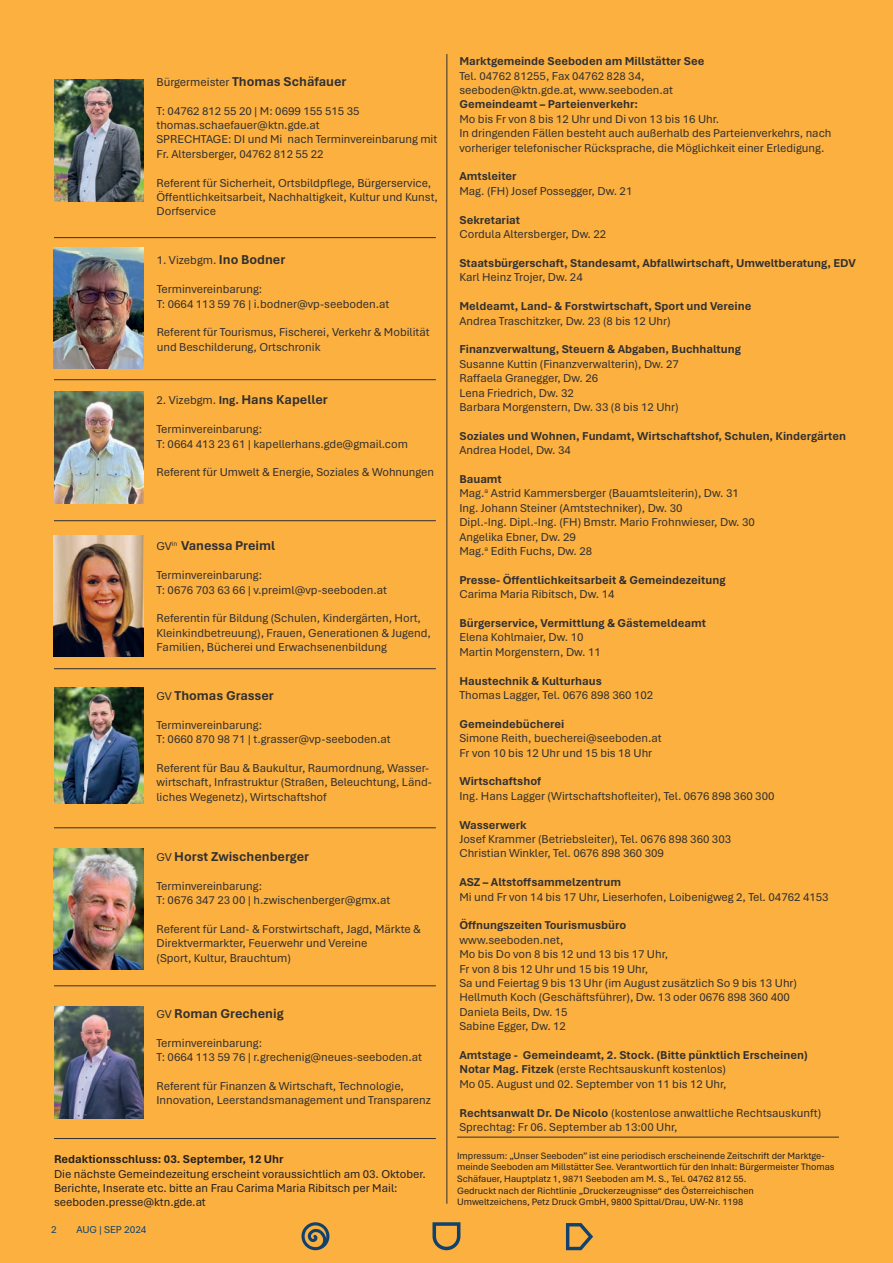
<style>
.page{position:relative;width:893px;height:1263px;background:#fbb03f}
.page>*{position:absolute;margin:0;border:0;box-sizing:border-box;transform-origin:0 0}
.t1{font:700 13.5px "Aptos";color:#312f30}
.t2{font:12px/14.4px "Aptos";color:#312f30}
.t3{font:700 12px/14.4px "Aptos";color:#312f30}
.t4{font:12px/14.4px "Aptos";color:#231f20}
.t5{font:700 12px "Aptos";color:#231f20}
.t6{font:10.5px "Aptos";color:#10426d}
.t7{font:9.75px/11.7px "Aptos";color:#231f20}
.s1{font-weight:400;font-size:12px}
.s2{font-weight:700;font-size:13.5px}
.s3{font-size:12px}
.s4{font-weight:700}
.s5{font-weight:400}
</style>
<div class="page">
<hr style="left:54px;top:379px;width:382px;height:1px;background:#312f30">
<hr style="left:54px;top:668px;width:382px;height:1px;background:#312f30">
<hr style="left:54px;top:985px;width:382px;height:1px;background:#312f30">
<hr style="left:54px;top:520px;width:382px;height:1px;background:#312f30">
<hr style="left:54px;top:827px;width:382px;height:1px;background:#312f30">
<hr style="left:54px;top:1138px;width:382px;height:1px;background:#312f30">
<hr style="left:457px;top:1137px;width:382px;height:1px;background:#312f30">
<hr style="left:54px;top:237px;width:382px;height:1px;background:#312f30">
<img style="left:54px;top:80px;width:90px;height:122px">
<hr style="left:446px;top:54px;width:1px;height:1150px;background:#312f30">
<img style="left:54px;top:391px;width:90px;height:112px">
<img style="left:54px;top:688px;width:90px;height:115px">
<img style="left:54px;top:1006px;width:90px;height:112px">
<img style="left:54px;top:849px;width:90px;height:120px">
<img style="left:54px;top:247px;width:90px;height:121px">
<img style="left:54px;top:535px;width:90px;height:121px">
<svg style="left:432px;top:1222px;width:28px;height:28px"></svg>
<svg style="left:566px;top:1223px;width:27px;height:27px"></svg>
<svg style="left:301px;top:1222px;width:28px;height:28px"></svg>
<p class="t1" style="left:156px;top:72px;width:192px"><span class="s1">Bürgermeister</span> Thomas Schäfauer</p>
<p class="t2" style="left:156px;top:103px;width:282px">T: 04762 812 55 20 | M: 0699 155 515 35 thomas.schaefauer@ktn.gde.at<br>SPRECHTAGE: DI und Mi nach Terminvereinbarung mit Fr. Altersberger, 04762 812 55 22</p>
<p class="t2" style="left:156px;top:175px;width:283px">Referent für Sicherheit, Ortsbildpflege, Bürgerservice,<br>Öffentlichkeitsarbeit, Nachhaltigkeit, Kultur und Kunst,<br>Dorfservice</p>
<p class="t2" style="left:157px;top:253px;width:130px">1. Vizebgm. <span class="s2">Ino Bodner</span></p>
<p class="t2" style="left:157px;top:282px;width:234px">Terminvereinbarung:<br>T: 0664 113 59 76 | i.bodner@vp-seeboden.at</p>
<p class="t2" style="left:157px;top:325px;width:274px">Referent für Tourismus, Fischerei, Verkehr &amp; Mobilität und Beschilderung, Ortschronik</p>
<p class="t1" style="left:156px;top:391px;width:173px"><span class="s1">2. Vizebgm.</span> <span class="s3">Ing.</span> Hans Kapeller</p>
<p class="t2" style="left:156px;top:422px;width:253px">Terminvereinbarung:<br>T: 0664 413 23 61 | kapellerhans.gde@gmail.com</p>
<p class="t2" style="left:156px;top:465px;width:279px">Referent für Umwelt &amp; Energie, Soziales &amp; Wohnungen</p>
<p class="t1" style="left:156px;top:537px;width:120px"><span class="s1">GV</span><sup>in</sup> Vanessa Preiml</p>
<p class="t2" style="left:156px;top:567px;width:232px">Terminvereinbarung:<br>T: 0676 703 63 66 | v.preiml@vp-seeboden.at</p>
<p class="t2" style="left:156px;top:611px;width:276px">Referentin für Bildung (Schulen, Kindergärten, Hort,<br>Kleinkindbetreuung), Frauen, Generationen &amp; Jugend,<br>Familien, Bücherei und Erwachsenenbildung</p>
<p class="t1" style="left:156px;top:686px;width:119px"><span class="s1">GV</span> Thomas Grasser</p>
<p class="t2" style="left:156px;top:717px;width:236px">Terminvereinbarung:<br>T: 0660 870 98 71 | t.grasser@vp-seeboden.at</p>
<p class="t2" style="left:156px;top:760px;width:277px">Referent für Bau &amp; Baukultur, Raumordnung, Wasser&shy;wirtschaft, Infrastruktur (Straßen, Beleuchtung, Länd&shy;liches Wegenetz), Wirtschaftshof</p>
<p class="t1" style="left:156px;top:847px;width:154px"><span class="s1">GV</span> Horst Zwischenberger</p>
<p class="t2" style="left:156px;top:878px;width:235px">Terminvereinbarung:<br>T: 0676 347 23 00 | h.zwischenberger@gmx.at</p>
<p class="t2" style="left:156px;top:921px;width:266px">Referent für Land- &amp; Forstwirtschaft, Jagd, Märkte &amp;<br>Direktvermarkter, Feuerwehr und Vereine<br>(Sport, Kultur, Brauchtum)</p>
<p class="t1" style="left:156px;top:1004px;width:129px"><span class="s1">GV</span> Roman Grechenig</p>
<p class="t2" style="left:156px;top:1035px;width:267px">Terminvereinbarung:<br>T: 0664 113 59 76 | r.grechenig@neues-seeboden.at</p>
<p class="t2" style="left:156px;top:1078px;width:276px">Referent für Finanzen &amp; Wirtschaft, Technologie,<br>Innovation, Leerstandsmanagement und Transparenz</p>
<p class="t5" style="left:54px;top:1151px;width:231px">Redaktionsschluss: 03. September, 12 Uhr</p>
<p class="t4" style="left:54px;top:1166px;width:373px">Die nächste Gemeindezeitung erscheint voraussichtlich am 03. Oktober.<br>Berichte, Inserate etc. bitte an Frau Carima Maria Ribitsch per Mail: seeboden.presse@ktn.gde.at</p>
<p class="t6" style="left:51px;top:1222px;width:7px">2</p>
<p class="t6" style="left:76px;top:1222px;width:72px">AUG | SEP 2024</p>
<p class="t3" style="left:459px;top:54px;width:247px">Marktgemeinde Seeboden am Millstätter See</p>
<p class="t2" style="left:459px;top:68px;width:215px">Tel. 04762 81255, Fax 04762 828 34, seeboden@ktn.gde.at, www.seeboden.at</p>
<p class="t3" style="left:459px;top:97px;width:180px">Gemeindeamt – Parteienverkehr:</p>
<p class="t2" style="left:459px;top:111px;width:374px">Mo bis Fr von 8 bis 12 Uhr und Di von 13 bis 16 Uhr.<br>In dringenden Fällen besteht auch außerhalb des Parteienverkehrs, nach vorheriger telefonischer Rücksprache, die Möglichkeit einer Erledigung.</p>
<p class="t3" style="left:459px;top:169px;width:59px">Amtsleiter</p>
<p class="t2" style="left:459px;top:183px;width:174px">Mag. (FH) Josef Possegger, Dw. 21</p>
<p class="t3" style="left:459px;top:212px;width:62px">Sekretariat</p>
<p class="t2" style="left:459px;top:226px;width:148px">Cordula Altersberger, Dw. 22</p>
<p class="t3" style="left:459px;top:255px;width:398px">Staatsbürgerschaft, Standesamt, Abfallwirtschaft, Umweltberatung, EDV</p>
<p class="t2" style="left:459px;top:270px;width:125px">Karl Heinz Trojer, Dw. 24</p>
<p class="t3" style="left:459px;top:298px;width:293px">Meldeamt, Land- &amp; Forstwirtschaft, Sport und Vereine</p>
<p class="t2" style="left:459px;top:313px;width:213px">Andrea Traschitzker, Dw. 23 (8 bis 12 Uhr)</p>
<p class="t3" style="left:459px;top:342px;width:283px">Finanzverwaltung, Steuern &amp; Abgaben, Buchhaltung</p>
<p class="t2" style="left:459px;top:356px;width:221px">Susanne Kuttin (Finanzverwalterin), Dw. 27<br>Raffaela Granegger, Dw. 26<br>Lena Friedrich, Dw. 32<br>Barbara Morgenstern, Dw. 33 (8 bis 12 Uhr)</p>
<p class="t3" style="left:459px;top:428px;width:388px">Soziales und Wohnen, Fundamt, Wirtschaftshof, Schulen, Kindergärten</p>
<p class="t2" style="left:459px;top:442px;width:113px">Andrea Hodel, Dw. 34</p>
<p class="t2" style="left:459px;top:471px;width:297px"><span class="s4">Bauamt<br></span>Mag.<sup>a</sup> Astrid Kammersberger (Bauamtsleiterin), Dw. 31<br>Ing. Johann Steiner (Amtstechniker), Dw. 30<br>Dipl.-Ing. Dipl.-Ing. (FH) Bmstr. Mario Frohnwieser, Dw. 30<br>Angelika Ebner, Dw. 29<br>Mag.<sup>a</sup> Edith Fuchs, Dw. 28</p>
<p class="t3" style="left:459px;top:572px;width:268px">Presse- Öffentlichkeitsarbeit &amp; Gemeindezeitung</p>
<p class="t2" style="left:459px;top:586px;width:157px">Carima Maria Ribitsch, Dw. 14</p>
<p class="t3" style="left:459px;top:615px;width:248px">Bürgerservice, Vermittlung &amp; Gästemeldeamt</p>
<p class="t2" style="left:459px;top:630px;width:143px">Elena Kohlmaier, Dw. 10<br>Martin Morgenstern, Dw. 11</p>
<p class="t3" style="left:459px;top:673px;width:144px">Haustechnik &amp; Kulturhaus</p>
<p class="t2" style="left:459px;top:687px;width:195px">Thomas Lagger, Tel. 0676 898 360 102</p>
<p class="t3" style="left:459px;top:716px;width:106px">Gemeindebücherei</p>
<p class="t2" style="left:459px;top:730px;width:204px">Simone Reith, buecherei@seeboden.at<br>Fr von 10 bis 12 Uhr und 15 bis 18 Uhr</p>
<p class="t3" style="left:459px;top:774px;width:83px">Wirtschaftshof</p>
<p class="t2" style="left:459px;top:788px;width:317px">Ing. Hans Lagger (Wirtschaftshofleiter), Tel. 0676 898 360 300</p>
<p class="t3" style="left:459px;top:817px;width:69px">Wasserwerk</p>
<p class="t2" style="left:459px;top:831px;width:273px">Josef Krammer (Betriebsleiter), Tel. 0676 898 360 303<br>Christian Winkler, Tel. 0676 898 360 309</p>
<p class="t3" style="left:459px;top:874px;width:163px">ASZ – Altstoffsammelzentrum</p>
<p class="t2" style="left:459px;top:889px;width:371px">Mi und Fr von 14 bis 17 Uhr, Lieserhofen, Loibenigweg 2, Tel. 04762 4153</p>
<p class="t3" style="left:459px;top:918px;width:168px">Öffnungszeiten Tourismusbüro</p>
<p class="t2" style="left:459px;top:932px;width:339px">www.seeboden.net,<br>Mo bis Do von 8 bis 12 und 13 bis 17 Uhr,<br>Fr von 8 bis 12 Uhr und 15 bis 19 Uhr,<br>Sa und Feiertag 9 bis 13 Uhr (im August zusätzlich So 9 bis 13 Uhr)<br>Hellmuth Koch (Geschäftsführer), Dw. 13 oder 0676 898 360 400<br>Daniela Beils, Dw. 15<br>Sabine Egger, Dw. 12</p>
<p class="t3" style="left:459px;top:1047px;width:350px">Amtstage - Gemeindeamt, 2. Stock. (Bitte pünktlich Erscheinen)<br>Notar Mag. Fitzek <span class="s5">(erste Rechtsauskunft kostenlos)<br>Mo 05. August und 02. September von 11 bis 12 Uhr,</span></p>
<p class="t2" style="left:459px;top:1105px;width:363px"><span class="s4">Rechtsanwalt Dr. De Nicolo</span> (kostenlose anwaltliche Rechtsauskunft)<br>Sprechtag: Fr 06. September ab 13:00 Uhr,</p>
<p class="t7" style="left:457px;top:1149px;width:379px">Impressum: „Unser Seeboden” ist eine periodisch erscheinende Zeitschrift der Marktge&shy;meinde Seeboden am Millstätter See. Verantwortlich für den Inhalt: Bürgermeister Thomas Schäfauer, Hauptplatz 1, 9871 Seeboden am M. S., Tel. 04762 812 55.<br>Gedruckt nach der Richtlinie „Druckerzeugnisse“ des Österreichischen<br>Umweltzeichens, Petz Druck GmbH, 9800 Spittal/Drau, UW-Nr. 1198</p>
</div>
